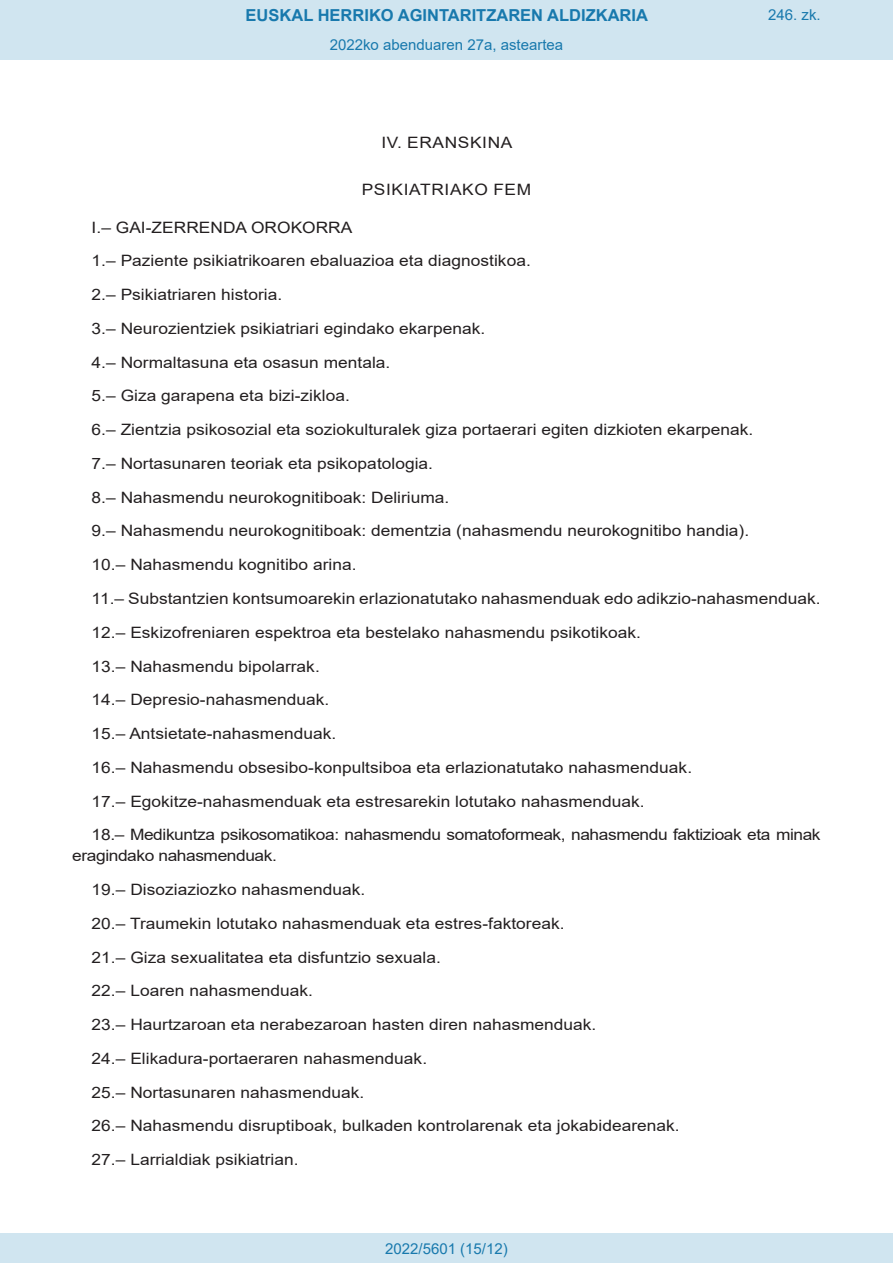
<style>
.page{position:relative;width:893px;height:1263px;background:#fff}
.page>*{position:absolute;margin:0;border:0;box-sizing:border-box;transform-origin:0 0}
.t1{font:700 16.5px "Arial";color:#1879ad}
.BOPVDetalle{font:15.6px "Arial";color:#231f20;scale:1.11 1}
.BOPVDetalle-2{font:15.6px/21px "Arial";letter-spacing:-.025em;color:#231f20;scale:1.11 1}
.BOPVClave{font:15.6px "Arial";letter-spacing:.035em;color:#231f20;scale:1.11 1}
.Paginacion_Centro{font:15px "Arial";color:#1879ad}
</style>
<div class="page">
<div style="left:0;top:0;width:893px;height:60px;background:#d0e5f0"></div>
<div style="left:0;top:1233px;width:893px;height:30px;background:#d0e5f0"></div>
<p class="t1" style="left:246px;top:3px;width:404px">EUSKAL HERRIKO AGINTARITZAREN ALDIZKARIA</p>
<p class="Paginacion_Centro" style="left:330px;top:35px;width:235px">2022ko abenduaren 27a, asteartea</p>
<p class="BOPVClave" style="left:381px;top:132px;width:120px">IV. ERANSKINA</p>
<p class="BOPVClave" style="left:362px;top:178px;width:154px">PSIKIATRIAKO FEM</p>
<p class="Paginacion_Centro" style="left:768px;top:5px;width:54px">246. zk.</p>
<p class="BOPVDetalle" style="left:92px;top:216px;width:236px">I.– GAI-ZERRENDA OROKORRA</p>
<p class="BOPVDetalle" style="left:92px;top:250px;width:397px">1.– Paziente psikiatrikoaren ebaluazioa eta diagnostikoa.</p>
<p class="BOPVDetalle" style="left:92px;top:284px;width:173px">2.– Psikiatriaren historia.</p>
<p class="BOPVDetalle" style="left:92px;top:318px;width:356px">3.– Neurozientziek psikiatriari egindako ekarpenak.</p>
<p class="BOPVDetalle" style="left:92px;top:351px;width:271px">4.– Normaltasuna eta osasun mentala.</p>
<p class="BOPVDetalle" style="left:92px;top:385px;width:234px">5.– Giza garapena eta bizi-zikloa.</p>
<p class="BOPVDetalle" style="left:92px;top:419px;width:598px">6.– Zientzia psikosozial eta soziokulturalek giza portaerari egiten dizkioten ekarpenak.</p>
<p class="BOPVDetalle" style="left:92px;top:453px;width:309px">7.– Nortasunaren teoriak eta psikopatologia.</p>
<p class="BOPVDetalle" style="left:92px;top:486px;width:324px">8.– Nahasmendu neurokognitiboak: Deliriuma.</p>
<p class="BOPVDetalle" style="left:92px;top:520px;width:594px">9.– Nahasmendu neurokognitiboak: dementzia (nahasmendu neurokognitibo handia).</p>
<p class="BOPVDetalle" style="left:92px;top:554px;width:240px">10.– Nahasmendu kognitibo arina.</p>
<p class="BOPVDetalle" style="left:92px;top:588px;width:658px">11.– Substantzien kontsumoarekin erlazionatutako nahasmenduak edo adikzio-nahasmenduak.</p>
<p class="BOPVDetalle" style="left:92px;top:621px;width:496px">12.– Eskizofreniaren espektroa eta bestelako nahasmendu psikotikoak.</p>
<p class="BOPVDetalle" style="left:92px;top:655px;width:207px">13.– Nahasmendu bipolarrak.</p>
<p class="BOPVDetalle" style="left:92px;top:689px;width:216px">14.– Depresio-nahasmenduak.</p>
<p class="BOPVDetalle" style="left:92px;top:723px;width:222px">15.– Antsietate-nahasmenduak.</p>
<p class="BOPVDetalle" style="left:92px;top:756px;width:542px">16.– Nahasmendu obsesibo-konpultsiboa eta erlazionatutako nahasmenduak.</p>
<p class="BOPVDetalle" style="left:92px;top:790px;width:500px">17.– Egokitze-nahasmenduak eta estresarekin lotutako nahasmenduak.</p>
<p class="BOPVDetalle-2" style="left:72px;top:824px;width:676px;text-indent:19px">18.– Medikuntza psikosomatikoa: nahasmendu somatoformeak, nahasmendu faktizioak eta minak eragindako nahasmenduak.</p>
<p class="BOPVDetalle" style="left:92px;top:879px;width:248px">19.– Disoziaziozko nahasmenduak.</p>
<p class="BOPVDetalle" style="left:92px;top:912px;width:428px">20.– Traumekin lotutako nahasmenduak eta estres-faktoreak.</p>
<p class="BOPVDetalle" style="left:92px;top:946px;width:316px">21.– Giza sexualitatea eta disfuntzio sexuala.</p>
<p class="BOPVDetalle" style="left:92px;top:980px;width:201px">22.– Loaren nahasmenduak.</p>
<p class="BOPVDetalle" style="left:92px;top:1014px;width:456px">23.– Haurtzaroan eta nerabezaroan hasten diren nahasmenduak.</p>
<p class="BOPVDetalle" style="left:92px;top:1048px;width:304px">24.– Elikadura-portaeraren nahasmenduak.</p>
<p class="BOPVDetalle" style="left:92px;top:1081px;width:247px">25.– Nortasunaren nahasmenduak.</p>
<p class="BOPVDetalle" style="left:92px;top:1115px;width:531px">26.– Nahasmendu disruptiboak, bulkaden kontrolarenak eta jokabidearenak.</p>
<p class="BOPVDetalle" style="left:92px;top:1149px;width:188px">27.– Larrialdiak psikiatrian.</p>
<p class="Paginacion_Centro" style="left:385px;top:1238px;width:124px">2022/5601 (15/12)</p>
</div>
